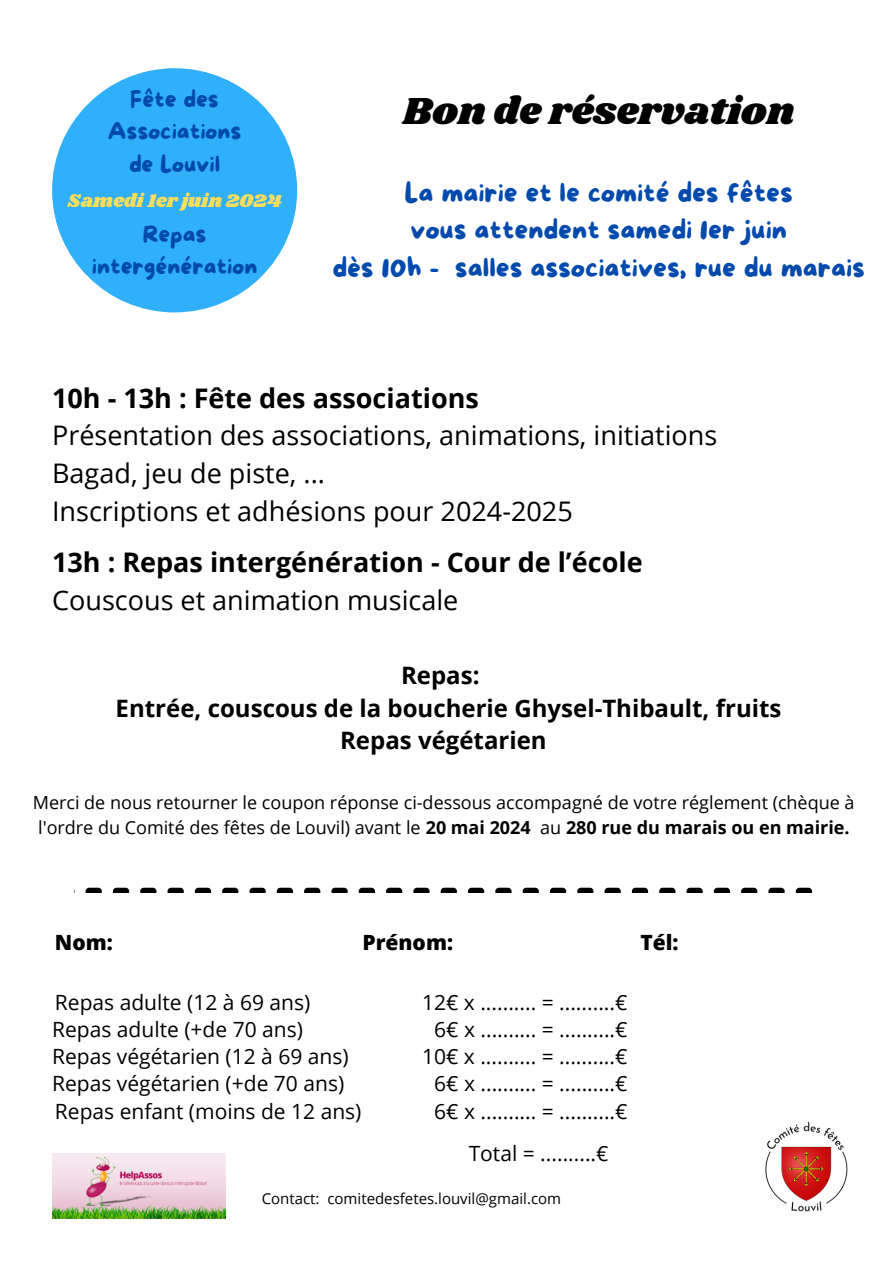
<style>
.page{position:relative;width:894px;height:1264px;background:#fff}
.page>*{position:absolute;margin:0;border:0;box-sizing:border-box;transform-origin:0 0}
.t1{font:39px "Shrikhand";color:#000}
.t2{font:27px/37.7px "Open Sans";color:#000}
.t3{font:27px/37.2px "More Sugar";color:#004aad;text-align:center}
.t4{font:700 27px/37.7px "Open Sans";color:#000}
.t5{font:700 24px "Open Sans";color:#000}
.t6{font:23.1px/32.2px "More Sugar";color:#004aad;text-align:center}
.t7{font:21px "Open Sans";color:#000}
.t8{font:800 21px "Open Sans";color:#000}
.t9{font:19.2px "Shrikhand";color:#ffde59}
.t10{font:18px/24.8px "Open Sans";color:#000}
.t11{font:15px "Open Sans";color:#000}
.s1{font-weight:700}
.s2{font-weight:400}
</style>
<div class="page">
<img style="left:765px;top:1121px;width:83px;height:91px">
<svg style="left:85px;top:887px;width:728px;height:5px"></svg>
<div style="left:52px;top:68px;width:245px;height:244px;background:#30b0fa;border-radius:50%"></div>
<img style="left:52px;top:1153px;width:173px;height:65px">
<h5 class="t6" style="left:108px;top:85px;width:135px">Fête des<br>Associations de Louvil</h5>
<h1 class="t9" style="left:67px;top:187px;width:216px">Samedi 1er juin 2024</h1>
<h2 class="t6" style="left:92px;top:219px;width:167px">Repas intergénération</h2>
<p class="t1" style="left:403px;top:84px;width:393px">Bon de réservation</p>
<h5 class="t3" style="left:332px;top:176px;width:534px">La mairie et le comité des fêtes<br>vous attendent samedi 1er juin<br>dès 10h - salles associatives, rue du marais</h5>
<h3 class="t2" style="left:52px;top:378px;width:666px"><span class="s1">10h - 13h : Fête des associations<br></span>Présentation des associations, animations, initiations Bagad, jeu de piste, ...<br>Inscriptions et adhésions pour 2024-2025</h3>
<h6 class="t4" style="left:52px;top:543px;width:591px">13h : Repas intergénération - Cour de l’école<br><span class="s2">Couscous et animation musicale</span></h6>
<h2 class="t5" style="left:401px;top:658px;width:80px">Repas:</h2>
<h2 class="t5" style="left:116px;top:691px;width:667px">Entrée, couscous de la boucherie Ghysel-Thibault, fruits</h2>
<h2 class="t5" style="left:340px;top:723px;width:208px">Repas végétarien</h2>
<h4 class="t10" style="left:33px;top:790px;width:823px">Merci de nous retourner le coupon réponse ci-dessous accompagné de votre réglement (chèque à l'ordre du Comité des fêtes de Louvil) avant le <span class="s1">20 mai 2024</span> au <span class="s1">280 rue du marais ou en mairie.</span></h4>
<h4 class="t8" style="left:55px;top:927px;width:59px">Nom:</h4>
<h4 class="t8" style="left:362px;top:927px;width:92px">Prénom:</h4>
<h5 class="t8" style="left:640px;top:927px;width:40px">Tél:</h5>
<h5 class="t7" style="left:55px;top:987px;width:257px">Repas adulte (12 à 69 ans)</h5>
<h5 class="t7" style="left:52px;top:1041px;width:298px">Repas végétarien (12 à 69 ans)</h5>
<h5 class="t7" style="left:55px;top:1096px;width:308px">Repas enfant (moins de 12 ans)</h5>
<h5 class="t7" style="left:52px;top:1014px;width:252px">Repas adulte (+de 70 ans)</h5>
<p class="t7" style="left:52px;top:1068px;width:293px">Repas végétarien (+de 70 ans)</p>
<h5 class="t7" style="left:422px;top:987px;width:207px">12€ x .......... = ..........€</h5>
<h5 class="t7" style="left:422px;top:1041px;width:207px">10€ x .......... = ..........€</h5>
<h5 class="t7" style="left:434px;top:1096px;width:195px">6€ x .......... = ..........€</h5>
<h5 class="t7" style="left:468px;top:1138px;width:141px">Total = ..........€</h5>
<h5 class="t7" style="left:434px;top:1014px;width:195px">6€ x .......... = ..........€</h5>
<p class="t7" style="left:434px;top:1068px;width:195px">6€ x .......... = ..........€</p>
<h5 class="t11" style="left:262px;top:1187px;width:301px">Contact: comitedesfetes.louvil@gmail.com</h5>
</div>
